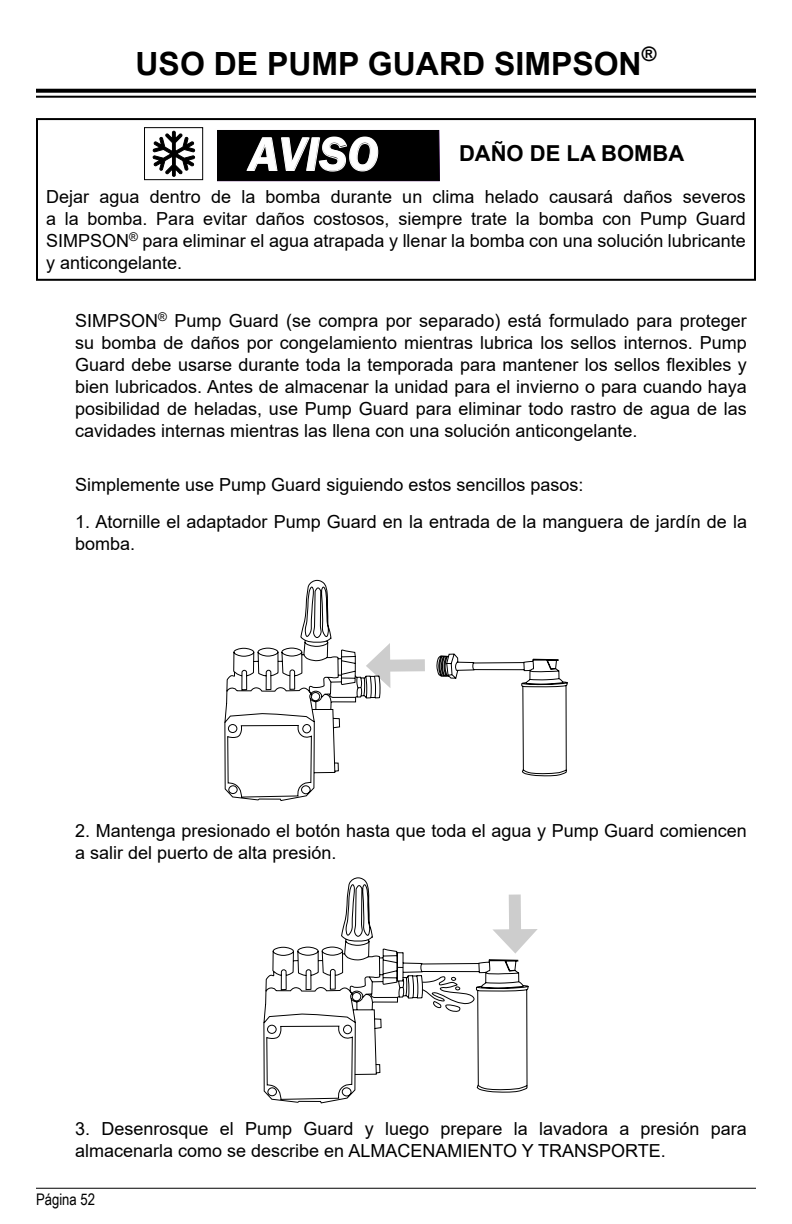
<style>
.page{position:relative;width:792px;height:1224px;background:#fff}
.page>*{position:absolute;margin:0;border:0;box-sizing:border-box;transform-origin:0 0}
.t1{font:italic 600 48.6px "Franklin Gothic";color:#fff}
.t2{font:700 32px "Arial";color:#000}
.t3{font:700 22px "Arial";color:#000}
.t4{font:18px/22px "Arial";color:#000}
.t5{font:16px "Arial Narrow";color:#000}
</style>
<div class="page">
<hr style="left:36px;top:1188px;width:720px;height:1px;background:#000">
<svg style="left:36px;top:89px;width:720px;height:4px;background:#111"></svg>
<hr style="left:36px;top:96px;width:720px;height:2px;background:#000">
<svg style="left:224px;top:579px;width:157px;height:222px"></svg>
<svg style="left:436px;top:653px;width:132px;height:124px"></svg>
<div style="left:381px;top:659px;width:44px;height:13px;background:#cdcdcd"></div>
<svg style="left:366px;top:643px;width:24px;height:45px"></svg>
<svg style="left:263px;top:877px;width:266px;height:227px"></svg>
<svg style="left:421px;top:976px;width:54px;height:38px"></svg>
<div style="left:509px;top:895px;width:12px;height:44px;background:#cdcdcd"></div>
<svg style="left:492px;top:929px;width:46px;height:25px"></svg>
<div style="left:36px;top:118px;width:720px;height:163px;border:2px solid #000"></div>
<svg style="left:153px;top:131px;width:42px;height:46px"></svg>
<div style="left:144px;top:127px;width:59px;height:53px;border:1px solid #000"></div>
<div style="left:217px;top:130px;width:223px;height:51px;background:#000"></div>
<h2 class="t2" style="left:136px;top:41px;width:522px">USO DE PUMP GUARD SIMPSON<sup>®</sup></h2>
<h1 class="t1" style="left:249px;top:123px;width:131px">AVISO</h1>
<p class="t3" style="left:459px;top:138px;width:227px">DAÑO DE LA BOMBA</p>
<p class="t4" style="left:46px;top:186px;width:701px;text-align:justify">Dejar agua dentro de la bomba durante un clima helado causará daños severos a la bomba. Para evitar daños costosos, siempre trate la bomba con Pump Guard SIMPSON<sup>®</sup> para eliminar el agua atrapada y llenar la bomba con una solución lubricante y anticongelante.</p>
<p class="t4" style="left:75px;top:309px;width:673px;text-align:justify">SIMPSON<sup>®</sup> Pump Guard (se compra por separado) está formulado para proteger su bomba de daños por congelamiento mientras lubrica los sellos internos. Pump Guard debe usarse durante toda la temporada para mantener los sellos flexibles y bien lubricados. Antes de almacenar la unidad para el invierno o para cuando haya posibilidad de heladas, use Pump Guard para eliminar todo rastro de agua de las cavidades internas mientras las llena con una solución anticongelante.</p>
<p class="t4" style="left:75px;top:474px;width:510px">Simplemente use Pump Guard siguiendo estos sencillos pasos:</p>
<p class="t4" style="left:75px;top:510px;width:673px">1. Atornille el adaptador Pump Guard en la entrada de la manguera de jardín de la bomba.</p>
<p class="t4" style="left:75px;top:819px;width:673px">2. Mantenga presionado el botón hasta que toda el agua y Pump Guard comiencen a salir del puerto de alta presión.</p>
<p class="t4" style="left:75px;top:1118px;width:673px">3. Desenrosque el Pump Guard y luego prepare la lavadora a presión para almacenarla como se describe en ALMACENAMIENTO Y TRANSPORTE.</p>
<p class="t5" style="left:36px;top:1187px;width:61px">Página 52</p>
</div>
